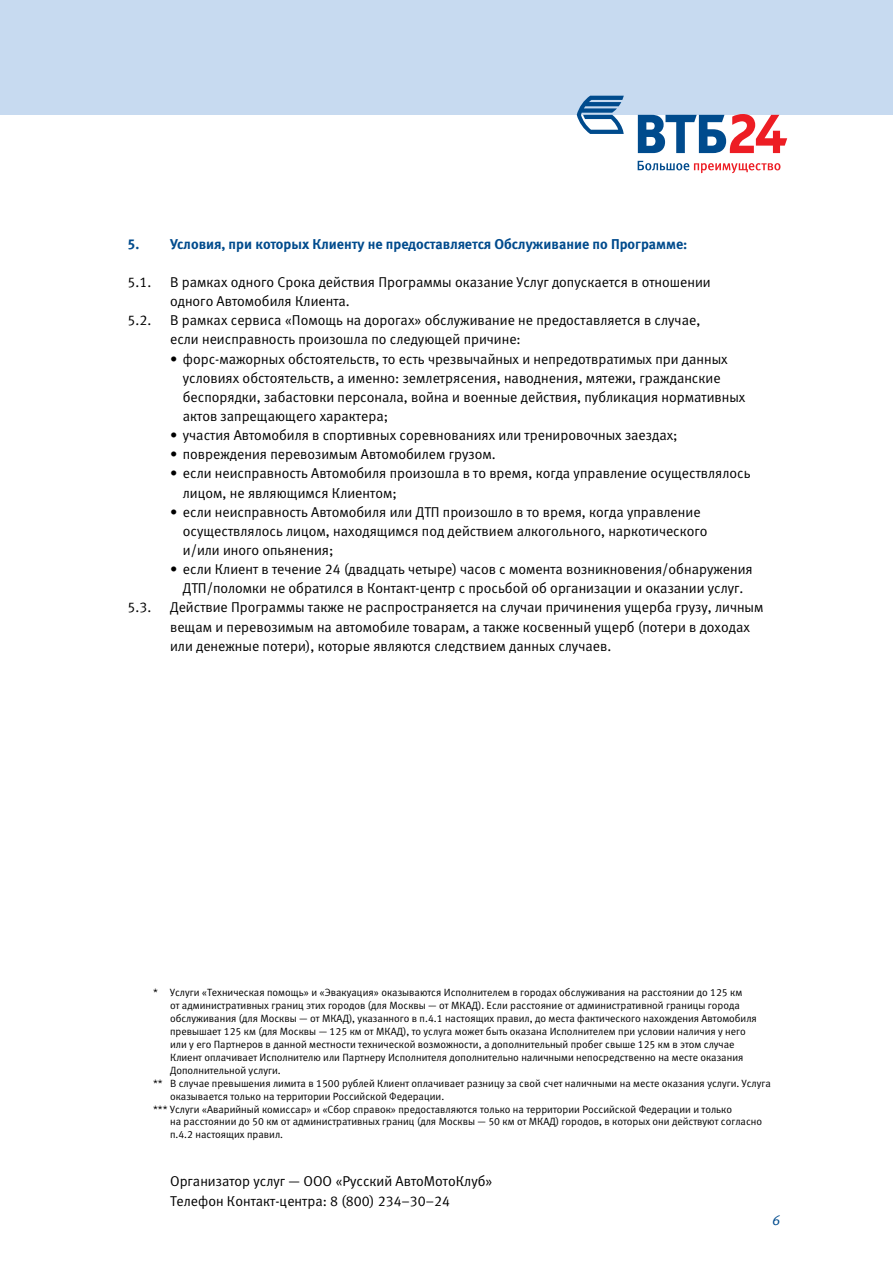
<style>
.page{position:relative;width:893px;height:1263px;background:#fff}
.page>*{position:absolute;margin:0;border:0;box-sizing:border-box;transform-origin:0 0}
.t1{font:14.25px/19.2px "Meta Normal Cyr LF";color:#000}
.t2{font:14.25px "Meta Bold Cyr LF";color:#004b8d}
.t3{font:italic 14.25px "Meta Normal Cyr LF";color:#004b8d}
.t4{font:10.5px "Meta Normal Cyr LF";color:#000}
</style>
<div class="page">
<div style="left:0;top:0;width:893px;height:115px;background:#c7daf0"></div>
<svg style="left:638px;top:161px;width:142px;height:12px"></svg>
<svg style="left:577px;top:96px;width:210px;height:57px"></svg>
<p class="t2" style="left:128px;top:235px;width:561px">5. Условия, при которых Клиенту не предоставляется Обслуживание по Программе:</p>
<p class="t1" style="left:128px;top:272px;width:25px">5.1.</p>
<p class="t1" style="left:170px;top:272px;width:542px">В рамках одного Срока действия Программы оказание Услуг допускается в отношении одного Автомобиля Клиента.</p>
<p class="t1" style="left:128px;top:311px;width:25px">5.2.</p>
<p class="t1" style="left:170px;top:311px;width:532px">В рамках сервиса «Помощь на дорогах» обслуживание не предоставляется в случае, если неисправность произошла по следующей причине:</p>
<p class="t1" style="left:183px;top:349px;width:564px;text-indent:-13px">• форс-мажорных обстоятельств, то есть чрезвычайных и непредотвратимых при данных условиях обстоятельств, а именно: землетрясения, наводнения, мятежи, гражданские беспорядки, забастовки персонала, война и военные действия, публикация нормативных актов запрещающего характера;</p>
<p class="t1" style="left:170px;top:426px;width:509px">• участия Автомобиля в спортивных соревнованиях или тренировочных заездах;</p>
<p class="t1" style="left:170px;top:445px;width:327px">• повреждения перевозимым Автомобилем грузом.</p>
<p class="t1" style="left:183px;top:464px;width:569px;text-indent:-13px">• если неисправность Автомобиля произошла в то время, когда управление осуществлялось лицом, не являющимся Клиентом;</p>
<p class="t1" style="left:183px;top:502px;width:526px;text-indent:-13px">• если неисправность Автомобиля или ДТП произошло в то время, когда управление осуществлялось лицом, находящимся под действием алкогольного, наркотического и/или иного опьянения;</p>
<p class="t1" style="left:170px;top:559px;width:584px;text-align:center">• если Клиент в течение 24 (двадцать четыре) часов с момента возникновения/обнаружения<br>ДТП/поломки не обратился в Контакт-центр с просьбой об организации и оказании услуг.</p>
<p class="t1" style="left:128px;top:598px;width:25px">5.3.</p>
<p class="t1" style="left:170px;top:598px;width:595px">Действие Программы также не распространяется на случаи причинения ущерба грузу, личным вещам и перевозимым на автомобиле товарам, а также косвенный ущерб (потери в доходах или денежные потери), которые являются следствием данных случаев.</p>
<p class="t4" style="left:153px;top:987px;width:591px">* Услуги «Техническая помощь» и «Эвакуация» оказываются Исполнителем в городах обслуживания на расстоянии до 125 км</p>
<p class="t4" style="left:170px;top:1000px;width:571px">от административных границ этих городов (для Москвы — от МКАД). Если расстояние от административной границы города</p>
<p class="t4" style="left:170px;top:1013px;width:588px">обслуживания (для Москвы — от МКАД), указанного в п.4.1 настоящих правил, до места фактического нахождения Автомобиля</p>
<p class="t4" style="left:170px;top:1025px;width:577px">превышает 125 км (для Москвы — 125 км от МКАД), то услуга может быть оказана Исполнителем при условии наличия у него</p>
<p class="t4" style="left:170px;top:1038px;width:566px">или у его Партнеров в данной местности технической возможности, а дополнительный пробег свыше 125 км в этом случае</p>
<p class="t4" style="left:170px;top:1051px;width:575px">Клиент оплачивает Исполнителю или Партнеру Исполнителя дополнительно наличными непосредственно на месте оказания</p>
<p class="t4" style="left:170px;top:1064px;width:112px">Дополнительной услуги.</p>
<p class="t4" style="left:153px;top:1077px;width:619px">** В случае превышения лимита в 1500 рублей Клиент оплачивает разницу за свой счет наличными на месте оказания услуги. Услуга</p>
<p class="t4" style="left:170px;top:1090px;width:276px">оказывается только на территории Российской Федерации.</p>
<p class="t4" style="left:153px;top:1103px;width:580px">*** Услуги «Аварийный комиссар» и «Сбор справок» предоставляются только на территории Российской Федерации и только</p>
<p class="t4" style="left:170px;top:1116px;width:593px">на расстоянии до 50 км от административных границ (для Москвы — 50 км от МКАД) городов, в которых они действуют согласно</p>
<p class="t4" style="left:170px;top:1129px;width:115px">п.4.2 настоящих правил.</p>
<p class="t1" style="left:170px;top:1172px;width:324px">Организатор услуг — ООО «Русский АвтоМотоКлуб»<br>Телефон Контакт-центра: 8 (800) 234–30–24</p>
<p class="t3" style="left:772px;top:1212px;width:9px">6</p>
</div>
